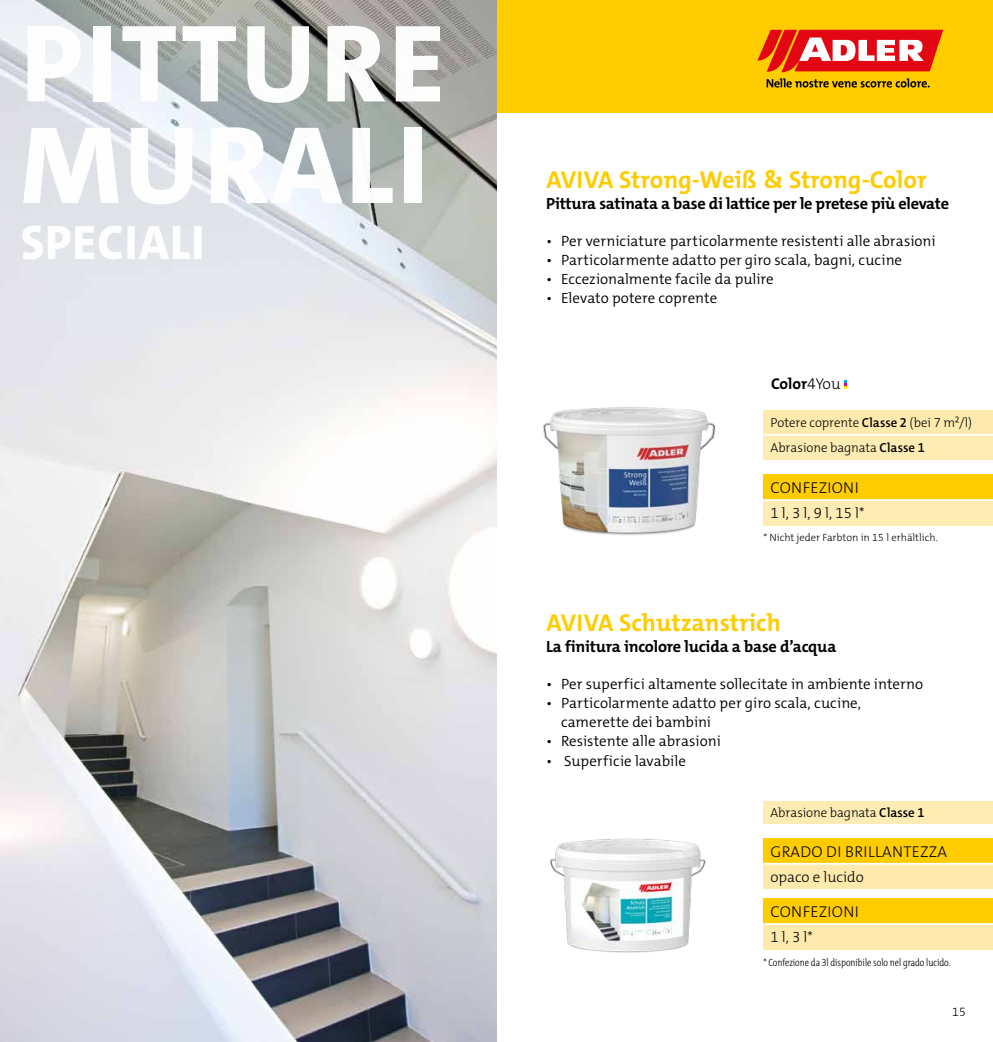
<style>
.page{position:relative;width:993px;height:1042px;background:#fff}
.page>*{position:absolute;margin:0;border:0;box-sizing:border-box;transform-origin:0 0}
.t1{font:800 111.3px/101.5px "The Mix C4 s";letter-spacing:.035em;color:#fff}
.t2{font:800 48.65px "The Mix C4 s";letter-spacing:.025em;color:#fff}
.t3{font:700 38.5px "The Mix C4 s";letter-spacing:.02em;color:#fff}
.t4{font:700 24.5px "The Mix C4 s";color:#fc0}
.t5{font:700 16.28px "The Mix C4 s";letter-spacing:-.015em;color:#000}
.t6{font:300 15.75px "The Mix C4 s";letter-spacing:.02em;color:#000}
.t7{font:700 15.58px "The Mix C4 s";color:#000}
.t8{font:300 14.88px/19.2px "The Mix C4 s";color:#000}
.t9{font:300 14.88px "The Mix C4 s";color:#000}
.t10{font:300 13.12px/25.7px "The Mix C4 s";letter-spacing:-.005em;color:#000}
.t11{font:300 12.25px "The Mix C4 s";color:#000}
.t12{font:300 10.5px "The Mix Cd";color:#000}
.t13{font:300 10.5px "The Mix C4 s";color:#000}
.s1{font-weight:300}
.s2{font-weight:600}
</style>
<div class="page">
<div style="left:0;top:0;width:992px;height:113px;background:#fc0"></div>
<svg style="left:766px;top:78px;width:163px;height:9px"></svg>
<svg style="left:757px;top:30px;width:185px;height:42px;background:#ec5646"></svg>
<div style="left:763px;top:474px;width:229px;height:26px;background:#fc0"></div>
<div style="left:763px;top:500px;width:229px;height:25px;background:#feecb4"></div>
<hr style="left:763px;top:499px;width:229px;height:2px;background:#fff">
<div style="left:763px;top:898px;width:229px;height:26px;background:#fc0"></div>
<div style="left:763px;top:924px;width:229px;height:25px;background:#ffeaad"></div>
<hr style="left:763px;top:923px;width:229px;height:2px;background:#fff">
<div style="left:763px;top:838px;width:229px;height:26px;background:#fc0"></div>
<div style="left:763px;top:864px;width:229px;height:25px;background:#ffeaad"></div>
<hr style="left:763px;top:863px;width:229px;height:1px;background:#fff">
<div style="left:763px;top:800px;width:229px;height:24px;background:#feecb4"></div>
<hr style="left:763px;top:799px;width:229px;height:2px;background:#fff">
<img style="left:543px;top:407px;width:173px;height:128px">
<img style="left:550px;top:838px;width:156px;height:115px">
<img style="left:0;top:0;width:496px;height:1042px">
<div style="left:763px;top:410px;width:229px;height:25px;background:#ffeaad"></div>
<div style="left:763px;top:435px;width:229px;height:24px;background:#feecb4"></div>
<hr style="left:763px;top:434px;width:229px;height:2px;background:#fff">
<svg style="left:844px;top:380px;width:2px;height:9px"></svg>
<h1 class="t1" style="left:21px;top:14px;width:426px">PITTURE<br>MURALI</h1>
<h2 class="t2" style="left:20px;top:211px;width:186px">SPECIALI</h2>
<h3 class="t3" style="left:47px;top:34px;width:329px">HOLZVEREDELUNG</h3>
<h3 class="t4" style="left:546px;top:164px;width:381px">AVIVA Strong-Weiß &amp; Strong-Color</h3>
<p class="t5" style="left:546px;top:193px;width:404px">Pittura satinata a base di lattice per le pretese più elevate</p>
<p class="t8" style="left:546px;top:231px;width:391px">• Per verniciature particolarmente resistenti alle abrasioni</p>
<p class="t8" style="left:546px;top:250px;width:357px">• Particolarmente adatto per giro scala, bagni, cucine</p>
<p class="t8" style="left:546px;top:270px;width:229px">• Eccezionalmente facile da pulire</p>
<p class="t8" style="left:546px;top:289px;width:172px">• Elevato potere coprente</p>
<p class="t7" style="left:770px;top:374px;width:71px">Color<span class="s1">4You</span></p>
<p class="t10" style="left:770px;top:409px;width:203px">Potere coprente <span class="s2">Classe 2</span> (bei 7 m²/l)<br>Abrasione bagnata <span class="s2">Classe 1</span></p>
<p class="t6" style="left:770px;top:478px;width:90px">CONFEZIONI</p>
<p class="t9" style="left:770px;top:503px;width:96px">1 l, 3 l, 9 l, 15 l*</p>
<p class="t13" style="left:763px;top:531px;width:176px">* Nicht jeder Farbton in 15 l erhältlich.</p>
<h3 class="t4" style="left:546px;top:607px;width:236px">AVIVA Schutzanstrich</h3>
<p class="t5" style="left:546px;top:636px;width:291px">La finitura incolore lucida a base d’acqua</p>
<p class="t8" style="left:546px;top:674px;width:378px">• Per superfici altamente sollecitate in ambiente interno</p>
<p class="t8" style="left:561px;top:693px;width:301px;text-indent:-15px">• Particolarmente adatto per giro scala, cucine, camerette dei bambini</p>
<p class="t8" style="left:546px;top:732px;width:176px">• Resistente alle abrasioni</p>
<p class="t8" style="left:546px;top:751px;width:141px">• Superficie lavabile</p>
<p class="t10" style="left:770px;top:799px;width:156px">Abrasione bagnata <span class="s2">Classe 1</span></p>
<p class="t6" style="left:770px;top:841px;width:178px">GRADO DI BRILLANTEZZA</p>
<p class="t9" style="left:770px;top:867px;width:95px">opaco e lucido</p>
<p class="t6" style="left:770px;top:901px;width:90px">CONFEZIONI</p>
<p class="t9" style="left:770px;top:927px;width:44px">1 l, 3 l*</p>
<p class="t12" style="left:763px;top:955px;width:188px">* Confezione da 3l disponibile solo nel grado lucido.</p>
<p class="t11" style="left:951px;top:1004px;width:15px">15</p>
</div>
